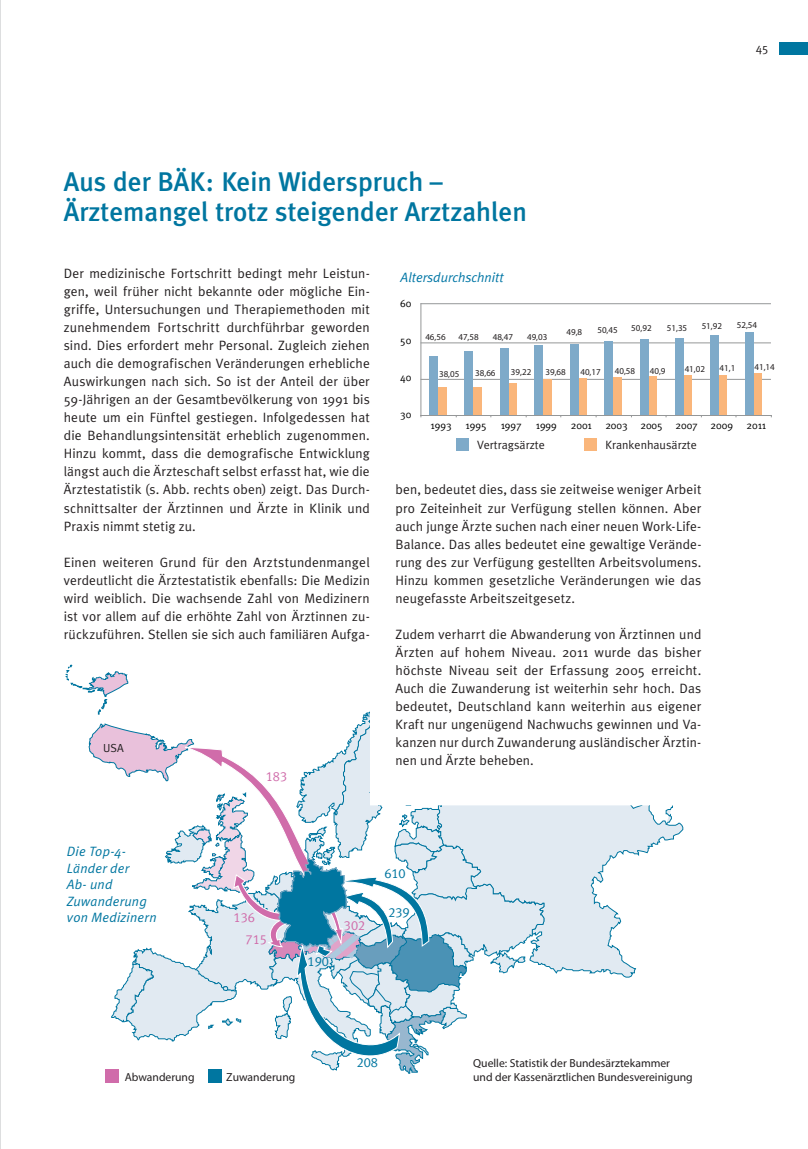
<style>
.page{position:relative;width:808px;height:1149px;background:#fff}
.page>*{position:absolute;margin:0;border:0;box-sizing:border-box;transform-origin:0 0}
.t1{font:500 27px/30px "Meta Plus";color:#0076a0}
.t2{font:13.5px/18px "Meta Plus Normal";letter-spacing:.01em;color:#231f20;text-align:justify}
.t3{font:italic 13.5px/16.5px "Meta Plus Normal";letter-spacing:.01em;color:#0076a0}
.t4{font:italic 13.5px "Meta Plus Normal";color:#0076a5}
.t5{font:13.35px "Meta Plus Normal Caps";color:#d06caa}
.t6{font:13.35px "Meta Plus Normal Caps";color:#0076a0}
.t7{font:12px "Meta Plus Normal";color:#231f20}
.t8{font:11.7px "Myriad Pro";color:#231f20}
.t9{font:11.7px "Meta Plus Normal";color:#231f20}
.t10{font:10.5px "Meta Plus Normal";color:#000001}
.t11{font:9px "Myriad Pro";color:#231f20}
</style>
<div class="page">
<div style="left:780px;top:43px;width:28px;height:12px;background:#0076a0"></div>
<svg style="left:544px;top:805px;width:139px;height:172px"></svg>
<div style="left:208px;top:1068px;width:14px;height:14px;background:#0076a0"></div>
<div style="left:105px;top:1068px;width:14px;height:14px;background:#d06caa"></div>
<svg style="left:65px;top:664px;width:479px;height:409px"></svg>
<hr style="left:420px;top:379px;width:351px;height:1px;background:#959798">
<hr style="left:420px;top:342px;width:351px;height:1px;background:#959798">
<hr style="left:420px;top:303px;width:351px;height:1px;background:#959798">
<hr style="left:421px;top:415px;width:350px;height:1px;background:#959798">
<hr style="left:421px;top:303px;width:1px;height:112px;background:#959798">
<div style="left:456px;top:438px;width:12px;height:12px;background:#7eaac9"></div>
<div style="left:585px;top:438px;width:12px;height:12px;background:#fab67b"></div>
<div style="left:753px;top:373px;width:9px;height:42px;background:#fab67b"></div>
<div style="left:718px;top:375px;width:9px;height:40px;background:#fab67b"></div>
<div style="left:684px;top:375px;width:8px;height:40px;background:#fab67b"></div>
<div style="left:648px;top:376px;width:9px;height:39px;background:#fab67b"></div>
<div style="left:613px;top:377px;width:8px;height:38px;background:#fab67b"></div>
<div style="left:578px;top:378px;width:9px;height:37px;background:#fab67b"></div>
<div style="left:543px;top:379px;width:8px;height:36px;background:#fab67b"></div>
<div style="left:508px;top:383px;width:9px;height:32px;background:#fab67b"></div>
<div style="left:473px;top:387px;width:9px;height:28px;background:#fab67b"></div>
<div style="left:438px;top:388px;width:8px;height:27px;background:#fab67b"></div>
<div style="left:745px;top:332px;width:8px;height:83px;background:#7eaac9"></div>
<div style="left:710px;top:335px;width:8px;height:80px;background:#7eaac9"></div>
<div style="left:675px;top:338px;width:9px;height:77px;background:#7eaac9"></div>
<div style="left:640px;top:339px;width:8px;height:76px;background:#7eaac9"></div>
<div style="left:604px;top:341px;width:9px;height:74px;background:#7eaac9"></div>
<div style="left:570px;top:344px;width:8px;height:71px;background:#7eaac9"></div>
<div style="left:534px;top:345px;width:9px;height:70px;background:#7eaac9"></div>
<div style="left:500px;top:348px;width:8px;height:67px;background:#7eaac9"></div>
<div style="left:465px;top:352px;width:8px;height:63px;background:#7eaac9"></div>
<div style="left:429px;top:356px;width:9px;height:59px;background:#7eaac9"></div>
<div style="left:58px;top:827px;width:99px;height:113px;background:#fff"></div>
<hr style="left:0;top:0;width:1px;height:1148px;background:#d1d2d4">
<h1 class="t1" style="left:64px;top:167px;width:465px">Aus der BÄK: Kein Widerspruch –<br>Ärztemangel trotz steigender Arztzahlen</h1>
<p class="t7" style="left:756px;top:41px;width:14px">45</p>
<p class="t2" style="left:64px;top:264px;width:308px">Der medizinische Fortschritt bedingt mehr Leistun&shy;gen, weil früher nicht bekannte oder mögliche Ein&shy;griffe, Untersuchungen und Therapiemethoden mit zunehmendem Fortschritt durchführbar geworden sind. Dies erfordert mehr Personal. Zugleich ziehen auch die demografischen Veränderungen erhebliche Auswirkungen nach sich. So ist der Anteil der über 59-Jährigen an der Gesamtbevölkerung von 1991 bis heute um ein Fünftel gestiegen. Infolgedessen hat die Behandlungsintensität erheblich zugenommen.<br>Hinzu kommt, dass die demografische Entwicklung längst auch die Ärzteschaft selbst erfasst hat, wie die Ärztestatistik (s. Abb. rechts oben) zeigt. Das Durch&shy;schnittsalter der Ärztinnen und Ärzte in Klinik und Praxis nimmt stetig zu.</p>
<p class="t2" style="left:64px;top:552px;width:308px">Einen weiteren Grund für den Arztstundenmangel verdeutlicht die Ärztestatistik ebenfalls: Die Medizin wird weiblich. Die wachsende Zahl von Medizinern ist vor allem auf die erhöhte Zahl von Ärztinnen zu&shy;rückzuführen. Stellen sie sich auch familiären Aufga-</p>
<p class="t9" style="left:103px;top:741px;width:22px">USA</p>
<p class="t5" style="left:266px;top:768px;width:23px">183</p>
<p class="t4" style="left:401px;top:269px;width:105px">Altersdurchschnitt</p>
<p class="t10" style="left:400px;top:297px;width:13px">60</p>
<p class="t10" style="left:400px;top:334px;width:13px">50</p>
<p class="t10" style="left:400px;top:371px;width:13px">40</p>
<p class="t10" style="left:400px;top:408px;width:13px">30</p>
<p class="t11" style="left:425px;top:331px;width:22px">46,56</p>
<p class="t11" style="left:458px;top:331px;width:22px">47,58</p>
<p class="t11" style="left:493px;top:331px;width:22px">48,47</p>
<p class="t11" style="left:527px;top:331px;width:22px">49,03</p>
<p class="t11" style="left:566px;top:327px;width:17px">49,8</p>
<p class="t11" style="left:597px;top:324px;width:22px">50,45</p>
<p class="t11" style="left:631px;top:322px;width:22px">50,92</p>
<p class="t11" style="left:667px;top:322px;width:22px">51,35</p>
<p class="t11" style="left:702px;top:320px;width:22px">51,92</p>
<p class="t11" style="left:737px;top:319px;width:22px">52,54</p>
<p class="t11" style="left:439px;top:369px;width:22px">38,05</p>
<p class="t11" style="left:475px;top:367px;width:22px">38,66</p>
<p class="t11" style="left:511px;top:366px;width:22px">39,22</p>
<p class="t11" style="left:545px;top:366px;width:22px">39,68</p>
<p class="t11" style="left:580px;top:366px;width:22px">40,17</p>
<p class="t11" style="left:615px;top:365px;width:22px">40,58</p>
<p class="t11" style="left:650px;top:365px;width:17px">40,9</p>
<p class="t11" style="left:685px;top:363px;width:22px">41,02</p>
<p class="t11" style="left:720px;top:363px;width:17px">41,1</p>
<p class="t11" style="left:754px;top:361px;width:22px">41,14</p>
<p class="t10" style="left:431px;top:419px;width:23px">1993</p>
<p class="t10" style="left:466px;top:419px;width:23px">1995</p>
<p class="t10" style="left:501px;top:419px;width:23px">1997</p>
<p class="t10" style="left:536px;top:419px;width:23px">1999</p>
<p class="t10" style="left:571px;top:419px;width:23px">2001</p>
<p class="t10" style="left:605px;top:419px;width:129px">2003 2005 2007 2009</p>
<p class="t10" style="left:746px;top:419px;width:21px">2011</p>
<p class="t7" style="left:477px;top:437px;width:69px">Vertragsärzte</p>
<p class="t7" style="left:605px;top:437px;width:93px">Krankenhausärzte</p>
<p class="t2" style="left:395px;top:480px;width:307px">ben, bedeutet dies, dass sie zeitweise weniger Arbeit pro Zeiteinheit zur Verfügung stellen können. Aber auch junge Ärzte suchen nach einer neuen Work-Life-Balance. Das alles bedeutet eine gewaltige Verände&shy;rung des zur Verfügung gestellten Arbeitsvolumens.<br>Hinzu kommen gesetzliche Veränderungen wie das neugefasste Arbeitszeitgesetz.</p>
<p class="t2" style="left:395px;top:624px;width:307px">Zudem verharrt die Abwanderung von Ärztinnen und Ärzten auf hohem Niveau. 2011 wurde das bisher höchste Niveau seit der Erfassung 2005 erreicht.<br>Auch die Zuwanderung ist weiterhin sehr hoch. Das bedeutet, Deutschland kann weiterhin aus eigener Kraft nur ungenügend Nachwuchs gewinnen und Va&shy;kanzen nur durch Zuwanderung ausländischer Ärztin&shy;nen und Ärzte beheben.</p>
<p class="t3" style="left:67px;top:842px;width:91px">Die Top-4-<br>Länder der<br>Ab- und<br>Zuwanderung von Medizinern</p>
<p class="t5" style="left:234px;top:909px;width:23px">136</p>
<p class="t5" style="left:246px;top:930px;width:23px">715</p>
<p class="t6" style="left:308px;top:953px;width:23px">190</p>
<p class="t5" style="left:344px;top:917px;width:23px">302</p>
<p class="t6" style="left:384px;top:865px;width:23px">610</p>
<p class="t6" style="left:388px;top:904px;width:23px">239</p>
<p class="t6" style="left:357px;top:1054px;width:23px">208</p>
<p class="t8" style="left:473px;top:1055px;width:198px">Quelle: Statistik der Bundesärztekammer</p>
<p class="t8" style="left:125px;top:1069px;width:71px">Abwanderung</p>
<p class="t8" style="left:226px;top:1069px;width:71px">Zuwanderung</p>
<p class="t8" style="left:473px;top:1069px;width:221px">und der Kassenärztlichen Bundesvereinigung</p>
</div>
